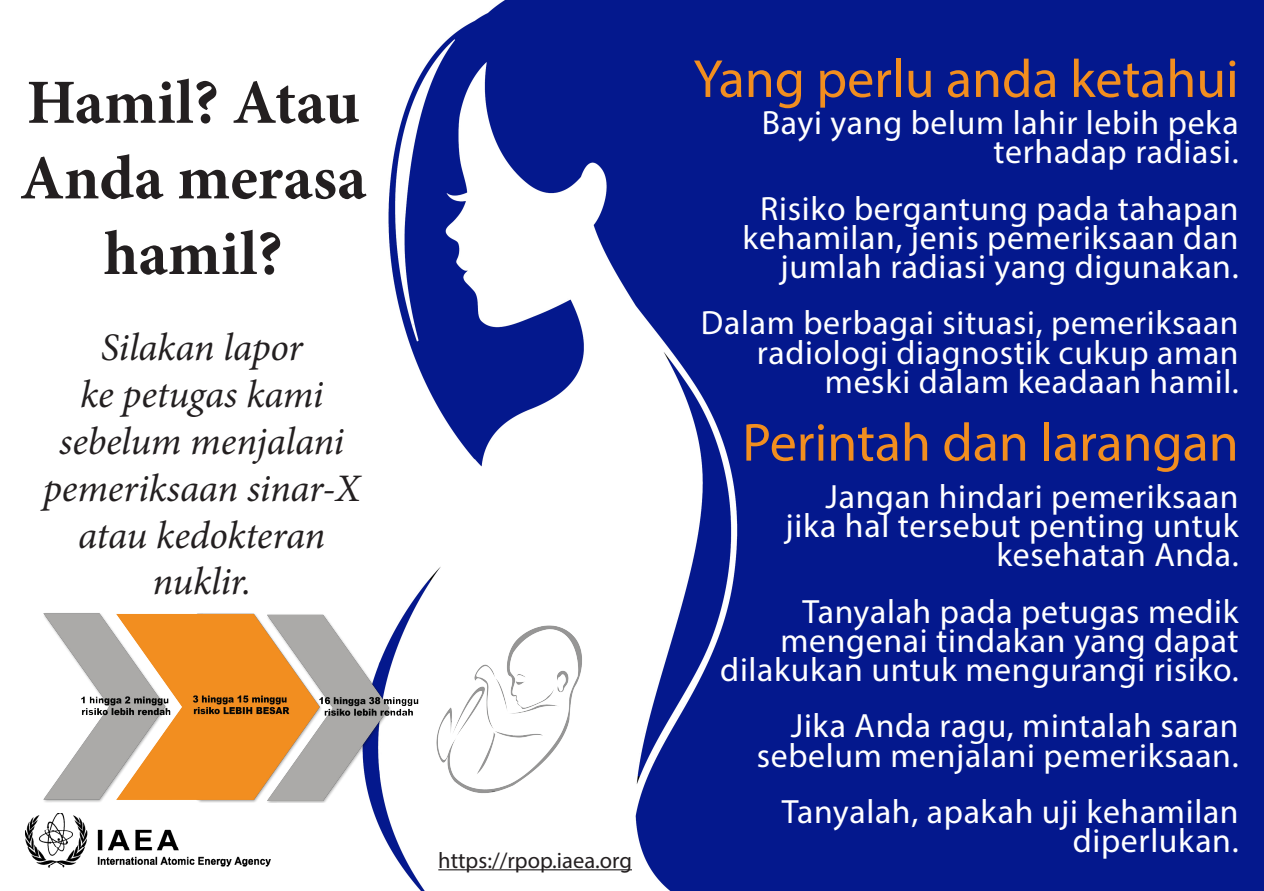
<style>
.page{position:relative;width:1264px;height:891px;background:#fff}
.page>*{position:absolute;margin:0;border:0;box-sizing:border-box;transform-origin:0 0}
.t1{font:700 63px/75.6px "Minion Pro";color:#231f20;text-align:center}
.t2{font:54px "Myriad Pro";color:#f28e1f}
.t3{font:italic 39px/46.8px "Minion Pro";letter-spacing:-.005em;color:#231f20;text-align:center}
.t4{font:33.75px/29.2px "Myriad Pro";letter-spacing:.02em;color:#fff;text-align:right}
.t5{font:22.5px "Myriad Pro";color:#231f20}
</style>
<div class="page">
<img style="left:370px;top:0;width:894px;height:891px">
<hr style="left:438px;top:869px;width:194px;height:1px;background:#231f20">
<div style="left:384px;top:652px;width:183px;height:162px;background:#fff;border-radius:50%"></div>
<img style="left:43px;top:610px;width:555px;height:193px">
<img style="left:26px;top:813px;width:245px;height:54px">
<p class="t1" style="left:20px;top:64px;width:348px">Hamil? Atau<br>Anda merasa hamil?</p>
<p class="t3" style="left:43px;top:325px;width:319px">Silakan lapor<br>ke petugas kami sebelum menjalani pemeriksaan sinar-X atau kedokteran nuklir.</p>
<p class="t5" style="left:438px;top:846px;width:195px">https://rpop.iaea.org</p>
<p class="t2" style="left:693px;top:46px;width:547px">Yang perlu anda ketahui</p>
<p class="t4" style="left:762px;top:108px;width:478px">Bayi yang belum lahir lebih peka terhadap radiasi.</p>
<p class="t4" style="left:742px;top:193px;width:497px">Risiko bergantung pada tahapan kehamilan, jenis pemeriksaan dan jumlah radiasi yang digunakan.</p>
<p class="t4" style="left:701px;top:308px;width:539px">Dalam berbagai situasi, pemeriksaan radiologi diagnostik cukup aman meski dalam keadaan hamil.</p>
<p class="t2" style="left:742px;top:409px;width:498px">Perintah dan larangan</p>
<p class="t4" style="left:785px;top:481px;width:454px">Jangan hindari pemeriksaan jika hal tersebut penting untuk kesehatan Anda.</p>
<p class="t4" style="left:720px;top:596px;width:520px">Tanyalah pada petugas medik mengenai tindakan yang dapat dilakukan untuk mengurangi risiko.</p>
<p class="t4" style="left:757px;top:711px;width:483px">Jika Anda ragu, mintalah saran sebelum menjalani pemeriksaan.</p>
<p class="t4" style="left:782px;top:796px;width:458px">Tanyalah, apakah uji kehamilan diperlukan.</p>
</div>
